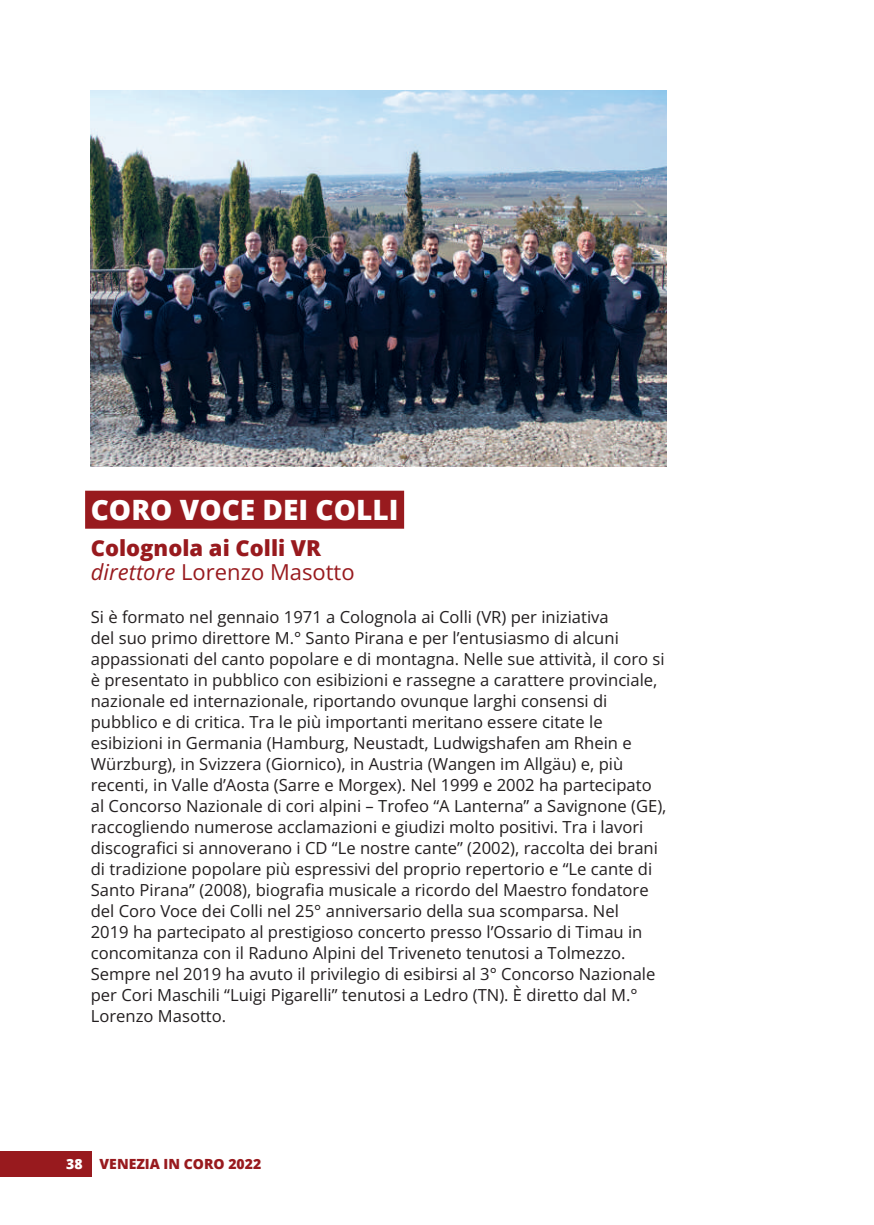
<style>
.page{position:relative;width:874px;height:1225px;background:#fff}
.page>*{position:absolute;margin:0;border:0;box-sizing:border-box;transform-origin:0 0}
.t1{font:800 28px "Open Sans";color:#fff}
.t2{font:800 22px/24px "Open Sans";color:#981a1e}
.t3{font:16.6px/21px "Open Sans";color:#231f20}
.t4{font:800 14px "Open Sans";color:#981a1e}
.s1{font-weight:400;font-style:italic}
.s2{font-weight:400}
.s3{color:#fff}
</style>
<div class="page">
<div style="left:0;top:1151px;width:91px;height:25px;background:#981a1e"></div>
<div style="left:85px;top:491px;width:319px;height:38px;background:#981a1e"></div>
<img style="left:91px;top:91px;width:575px;height:375px">
<h1 class="t1" style="left:91px;top:489px;width:309px">CORO VOCE DEI COLLI</h1>
<h2 class="t2" style="left:91px;top:534px;width:265px">Colognola ai Colli VR <span class="s1">direttore</span> <span class="s2">Lorenzo Masotto</span></h2>
<p class="t3" style="left:91px;top:606px;width:577px">Si è formato nel gennaio 1971 a Colognola ai Colli (VR) per iniziativa<br>del suo primo direttore M.° Santo Pirana e per l’entusiasmo di alcuni appassionati del canto popolare e di montagna. Nelle sue attività, il coro si è presentato in pubblico con esibizioni e rassegne a carattere provinciale, nazionale ed internazionale, riportando ovunque larghi consensi di pubblico e di critica. Tra le più importanti meritano essere citate le esibizioni in Germania (Hamburg, Neustadt, Ludwigshafen am Rhein e Würzburg), in Svizzera (Giornico), in Austria (Wangen im Allgäu) e, più recenti, in Valle d’Aosta (Sarre e Morgex). Nel 1999 e 2002 ha partecipato al Concorso Nazionale di cori alpini – Trofeo “A Lanterna” a Savignone (GE), raccogliendo numerose acclamazioni e giudizi molto positivi. Tra i lavori discografici si annoverano i CD “Le nostre cante” (2002), raccolta dei brani di tradizione popolare più espressivi del proprio repertorio e “Le cante di Santo Pirana” (2008), biografia musicale a ricordo del Maestro fondatore del Coro Voce dei Colli nel 25° anniversario della sua scomparsa. Nel<br>2019 ha partecipato al prestigioso concerto presso l’Ossario di Timau in concomitanza con il Raduno Alpini del Triveneto tenutosi a Tolmezzo.<br>Sempre nel 2019 ha avuto il privilegio di esibirsi al 3° Concorso Nazionale per Cori Maschili “Luigi Pigarelli” tenutosi a Ledro (TN). È diretto dal M.° Lorenzo Masotto.</p>
<p class="t4" style="left:66px;top:1153px;width:196px"><span class="s3">38</span> VENEZIA IN CORO 2022</p>
</div>
